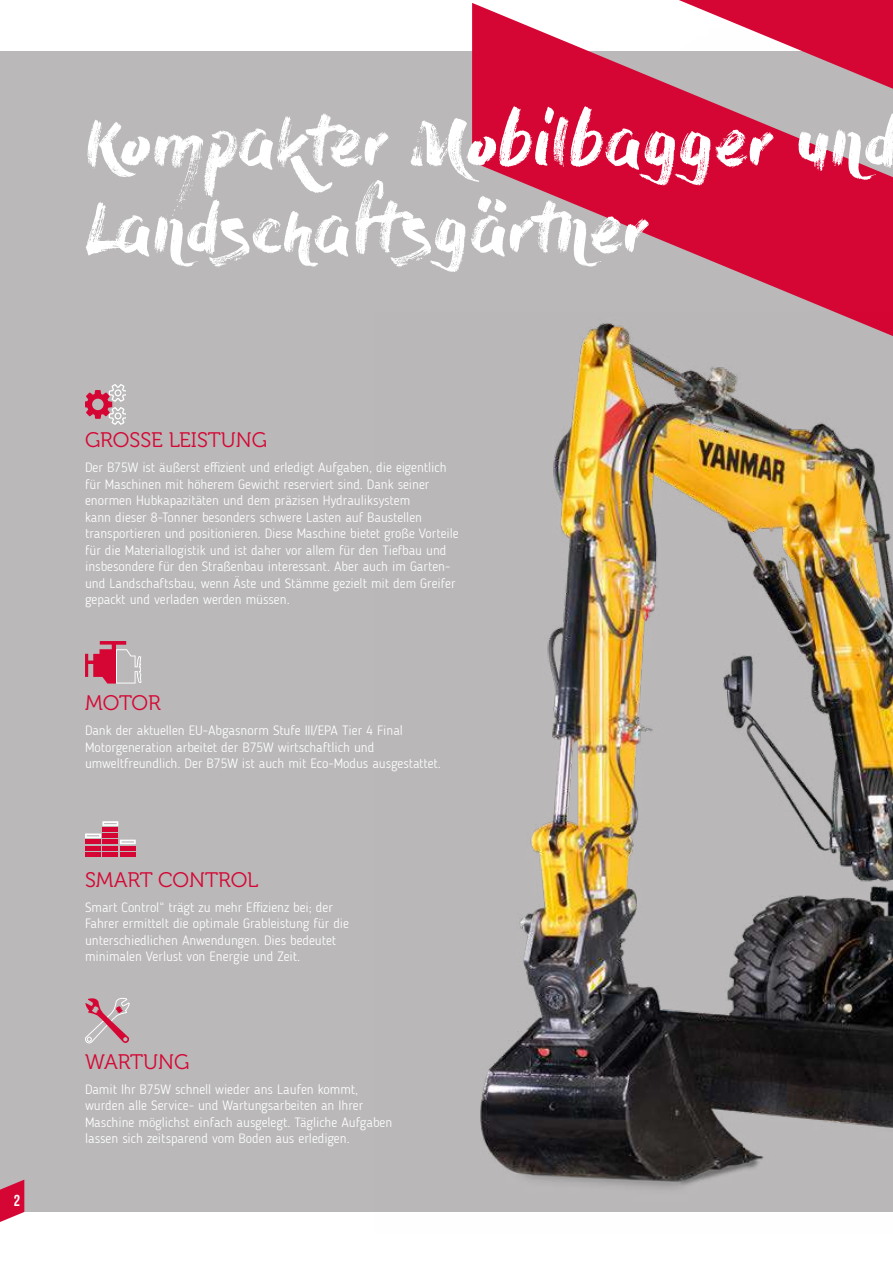
<style>
.page{position:relative;width:893px;height:1263px;background:#fff}
.page>*{position:absolute;margin:0;border:0;box-sizing:border-box;transform-origin:0 0}
.t1{font:67.5px/86.8px "Dry Brush";letter-spacing:-.015em;color:#fff}
.t2{font:21px "Museo 300";color:#d50634}
.t3{font:15.9px "Bebas Neue";color:#fff}
.t4{font:300 13.5px/16.5px "Blogger Sans";color:#fff}
</style>
<div class="page">
<div style="left:0;top:51px;width:893px;height:1161px;background:#bab8b8"></div>
<svg style="left:0;top:1179px;width:24px;height:43px"></svg>
<svg style="left:679px;top:0;width:214px;height:3px"></svg>
<svg style="left:472px;top:3px;width:421px;height:309px;fill:#d50634"></svg>
<svg style="left:85px;top:641px;width:56px;height:42px"></svg>
<svg style="left:85px;top:998px;width:45px;height:45px"></svg>
<svg style="left:85px;top:384px;width:41px;height:41px"></svg>
<img style="left:480px;top:312px;width:413px;height:877px">
<hr style="left:85px;top:852px;width:16px;height:4px;background:#d50634">
<hr style="left:85px;top:846px;width:16px;height:4px;background:#d50634">
<hr style="left:85px;top:840px;width:16px;height:4px;background:#d50634">
<hr style="left:120px;top:852px;width:16px;height:4px;background:#d50634">
<hr style="left:120px;top:846px;width:16px;height:4px;background:#d50634">
<svg style="left:120px;top:840px;width:16px;height:4px"></svg>
<svg style="left:85px;top:833px;width:16px;height:5px"></svg>
<hr style="left:102px;top:852px;width:16px;height:4px;background:#d50634">
<hr style="left:102px;top:846px;width:16px;height:4px;background:#d50634">
<hr style="left:102px;top:840px;width:16px;height:4px;background:#d50634">
<div style="left:102px;top:833px;width:16px;height:5px;background:#d50634"></div>
<div style="left:102px;top:827px;width:16px;height:5px;background:#d50634"></div>
<svg style="left:102px;top:821px;width:16px;height:5px"></svg>
<p class="t3" style="left:14px;top:1192px;width:8px">2</p>
<h1 class="t1" style="left:85px;top:98px;width:815px">Kompakter Mobilbagger und<br>Landschaftsgärtner</h1>
<h2 class="t2" style="left:85px;top:429px;width:184px">GROSSE LEISTUNG</h2>
<p class="t4" style="left:85px;top:459px;width:375px">Der B75W ist äußerst effizient und erledigt Aufgaben, die eigentlich für Maschinen mit höherem Gewicht reserviert sind. Dank seiner enormen Hubkapazitäten und dem präzisen Hydrauliksystem<br>kann dieser 8-Tonner besonders schwere Lasten auf Baustellen transportieren und positionieren. Diese Maschine bietet große Vorteile für die Materiallogistik und ist daher vor allem für den Tiefbau und insbesondere für den Straßenbau interessant. Aber auch im Garten&shy;und Landschaftsbau, wenn Äste und Stämme gezielt mit dem Greifer gepackt und verladen werden müssen.</p>
<h2 class="t2" style="left:85px;top:691px;width:77px">MOTOR</h2>
<p class="t4" style="left:85px;top:722px;width:357px">Dank der aktuellen EU-Abgasnorm Stufe III/EPA Tier 4 Final<br>Motorgeneration arbeitet der B75W wirtschaftlich und umweltfreundlich. Der B75W ist auch mit Eco-Modus ausgestattet.</p>
<h2 class="t2" style="left:85px;top:868px;width:175px">SMART CONTROL</h2>
<p class="t4" style="left:85px;top:899px;width:266px">Smart Control“ trägt zu mehr Effizienz bei; der Fahrer ermittelt die optimale Grableistung für die unterschiedlichen Anwendungen. Dies bedeutet minimalen Verlust von Energie und Zeit.</p>
<h2 class="t2" style="left:85px;top:1050px;width:106px">WARTUNG</h2>
<p class="t4" style="left:85px;top:1081px;width:309px">Damit Ihr B75W schnell wieder ans Laufen kommt, wurden alle Service- und Wartungsarbeiten an Ihrer Maschine möglichst einfach ausgelegt. Tägliche Aufgaben lassen sich zeitsparend vom Boden aus erledigen.</p>
</div>
